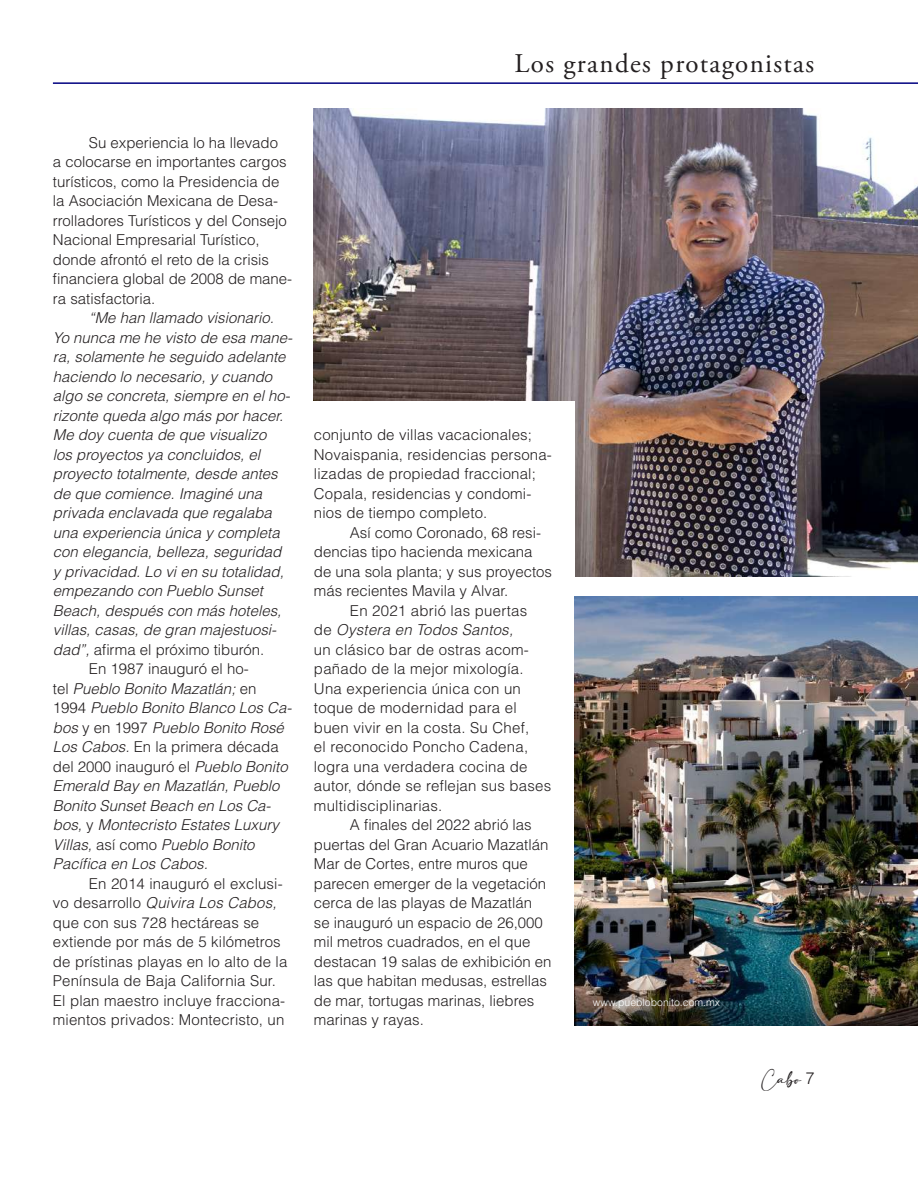
<style>
.page{position:relative;width:918px;height:1188px;background:#fff}
.page>*{position:absolute;margin:0;border:0;box-sizing:border-box;transform-origin:0 0}
.t1{font:27px "Adobe Garamond Pro";letter-spacing:.05em;color:#231f20}
.t2{font:300 15px/19.5px "Helvetica LT Std";color:#231f20}
.t3{font:italic 300 15px "Helvetica LT Std";color:#231f20}
.t4{font:12px "adelia";color:#231f20}
.t5{font:300 10.5px "Helvetica LT Std";color:#fff}
.s1{font-style:italic}
.s2{font-style:normal}
.s3{font-family:"Helvetica LT Std";font-weight:300;font-size:16.5px}
</style>
<div class="page">
<img style="left:314px;top:109px;width:604px;height:468px">
<div style="left:294px;top:401px;width:281px;height:176px;background:#fff"></div>
<img style="left:575px;top:597px;width:343px;height:428px">
<hr style="left:53px;top:82px;width:865px;height:2px;background:#000080">
<h1 class="t1" style="left:515px;top:48px;width:301px">Los grandes protagonistas</h1>
<p class="t2" style="left:53px;top:132px;width:241px;text-indent:36px">Su experiencia lo ha llevado<br>a colocarse en importantes cargos turísticos, como la Presidencia de la Asociación Mexicana de Desa&shy;rrolladores Turísticos y del Consejo<br>Nacional Empresarial Turístico, donde afrontó el reto de la crisis financiera global de 2008 de mane&shy;ra satisfactoria.</p>
<p class="t3" style="left:89px;top:308px;width:187px">“Me han llamado visionario.</p>
<p class="t3" style="left:53px;top:328px;width:241px">Yo nunca me he visto de esa mane-</p>
<p class="t3" style="left:53px;top:347px;width:234px">ra, solamente he seguido adelante</p>
<p class="t3" style="left:53px;top:367px;width:221px">haciendo lo necesario, y cuando</p>
<p class="t3" style="left:53px;top:386px;width:239px">algo se concreta, siempre en el ho-</p>
<p class="t3" style="left:53px;top:406px;width:232px">rizonte queda algo más por hacer.</p>
<p class="t3" style="left:53px;top:425px;width:215px">Me doy cuenta de que visualizo</p>
<p class="t3" style="left:53px;top:445px;width:209px">los proyectos ya concluidos, el</p>
<p class="t3" style="left:53px;top:464px;width:226px">proyecto totalmente, desde antes</p>
<p class="t3" style="left:53px;top:484px;width:211px">de que comience. Imaginé una</p>
<p class="t3" style="left:53px;top:503px;width:220px">privada enclavada que regalaba</p>
<p class="t3" style="left:53px;top:523px;width:228px">una experiencia única y completa</p>
<p class="t3" style="left:53px;top:542px;width:230px">con elegancia, belleza, seguridad</p>
<p class="t3" style="left:53px;top:562px;width:232px">y privacidad. Lo vi en su totalidad,</p>
<p class="t3" style="left:53px;top:581px;width:212px">empezando con Pueblo Sunset</p>
<p class="t3" style="left:53px;top:601px;width:230px">Beach, después con más hoteles,</p>
<p class="t3" style="left:53px;top:620px;width:225px">villas, casas, de gran majestuosi-</p>
<p class="t2" style="left:53px;top:639px;width:213px"><span class="s1">dad”,</span> afirma el próximo tiburón.</p>
<p class="t2" style="left:89px;top:659px;width:161px">En 1987 inauguró el ho-</p>
<p class="t3" style="left:53px;top:679px;width:205px"><span class="s2">tel</span> Pueblo Bonito Mazatlán; <span class="s2">en</span></p>
<p class="t3" style="left:53px;top:698px;width:240px"><span class="s2">1994</span> Pueblo Bonito Blanco Los Ca-</p>
<p class="t3" style="left:53px;top:718px;width:232px">bos <span class="s2">y en 1997</span> Pueblo Bonito Rosé</p>
<p class="t2" style="left:53px;top:737px;width:227px"><span class="s1">Los Cabos.</span> En la primera década</p>
<p class="t2" style="left:53px;top:756px;width:236px">del 2000 inauguró el <span class="s1">Pueblo Bonito</span></p>
<p class="t3" style="left:53px;top:776px;width:228px">Emerald Bay en Mazatlán, Pueblo</p>
<p class="t3" style="left:53px;top:796px;width:219px">Bonito Sunset Beach en Los Ca-</p>
<p class="t3" style="left:53px;top:815px;width:228px">bos, <span class="s2">y</span> Montecristo Estates Luxury</p>
<p class="t3" style="left:53px;top:835px;width:203px">Villas, <span class="s2">así como</span> Pueblo Bonito</p>
<p class="t3" style="left:53px;top:854px;width:157px">Pacífica en Los Cabos.</p>
<p class="t2" style="left:53px;top:873px;width:236px;text-indent:36px">En 2014 inauguró el exclusi&shy;vo desarrollo <span class="s1">Quivira Los Cabos, </span>que con sus 728 hectáreas se extiende por más de 5 kilómetros de prístinas playas en lo alto de la<br>Península de Baja California Sur.<br>El plan maestro incluye fracciona&shy;mientos privados: Montecristo, un</p>
<p class="t2" style="left:314px;top:425px;width:239px">conjunto de villas vacacionales;<br>Novaispania, residencias persona&shy;lizadas de propiedad fraccional;<br>Copala, residencias y condomi&shy;nios de tiempo completo.</p>
<p class="t2" style="left:350px;top:522px;width:193px">Así como Coronado, 68 resi-</p>
<p class="t2" style="left:314px;top:542px;width:220px">dencias tipo hacienda mexicana</p>
<p class="t2" style="left:314px;top:561px;width:240px">de una sola planta; y sus proyectos</p>
<p class="t2" style="left:314px;top:581px;width:196px">más recientes Mavila y Alvar.</p>
<p class="t2" style="left:350px;top:600px;width:179px">En 2021 abrió las puertas</p>
<p class="t3" style="left:314px;top:620px;width:201px"><span class="s2">de</span> Oystera en Todos Santos,</p>
<p class="t2" style="left:314px;top:639px;width:216px">un clásico bar de ostras acom-</p>
<p class="t2" style="left:314px;top:659px;width:211px">pañado de la mejor mixología.</p>
<p class="t2" style="left:314px;top:678px;width:209px">Una experiencia única con un</p>
<p class="t2" style="left:314px;top:698px;width:204px">toque de modernidad para el</p>
<p class="t2" style="left:314px;top:717px;width:217px">buen vivir en la costa. Su Chef,</p>
<p class="t2" style="left:314px;top:737px;width:216px">el reconocido Poncho Cadena,</p>
<p class="t2" style="left:314px;top:756px;width:215px">logra una verdadera cocina de</p>
<p class="t2" style="left:314px;top:776px;width:239px">autor, dónde se reflejan sus bases</p>
<p class="t2" style="left:314px;top:795px;width:130px">multidisciplinarias.</p>
<p class="t2" style="left:350px;top:815px;width:183px">A finales del 2022 abrió las</p>
<p class="t2" style="left:314px;top:834px;width:236px">puertas del Gran Acuario Mazatlán</p>
<p class="t2" style="left:314px;top:854px;width:215px">Mar de Cortes, entre muros que</p>
<p class="t2" style="left:314px;top:873px;width:234px">parecen emerger de la vegetación</p>
<p class="t2" style="left:314px;top:893px;width:220px">cerca de las playas de Mazatlán</p>
<p class="t2" style="left:314px;top:912px;width:231px">se inauguró un espacio de 26,000</p>
<p class="t2" style="left:314px;top:932px;width:218px">mil metros cuadrados, en el que</p>
<p class="t2" style="left:314px;top:951px;width:239px">destacan 19 salas de exhibición en</p>
<p class="t2" style="left:314px;top:971px;width:235px">las que habitan medusas, estrellas</p>
<p class="t2" style="left:314px;top:990px;width:222px">de mar, tortugas marinas, liebres</p>
<p class="t2" style="left:314px;top:1010px;width:112px">marinas y rayas.</p>
<p class="t5" style="left:593px;top:995px;width:129px">www.pueblobonito.com.mx</p>
<p class="t4" style="left:762px;top:1072px;width:55px">Cabo <span class="s3">7</span></p>
</div>
